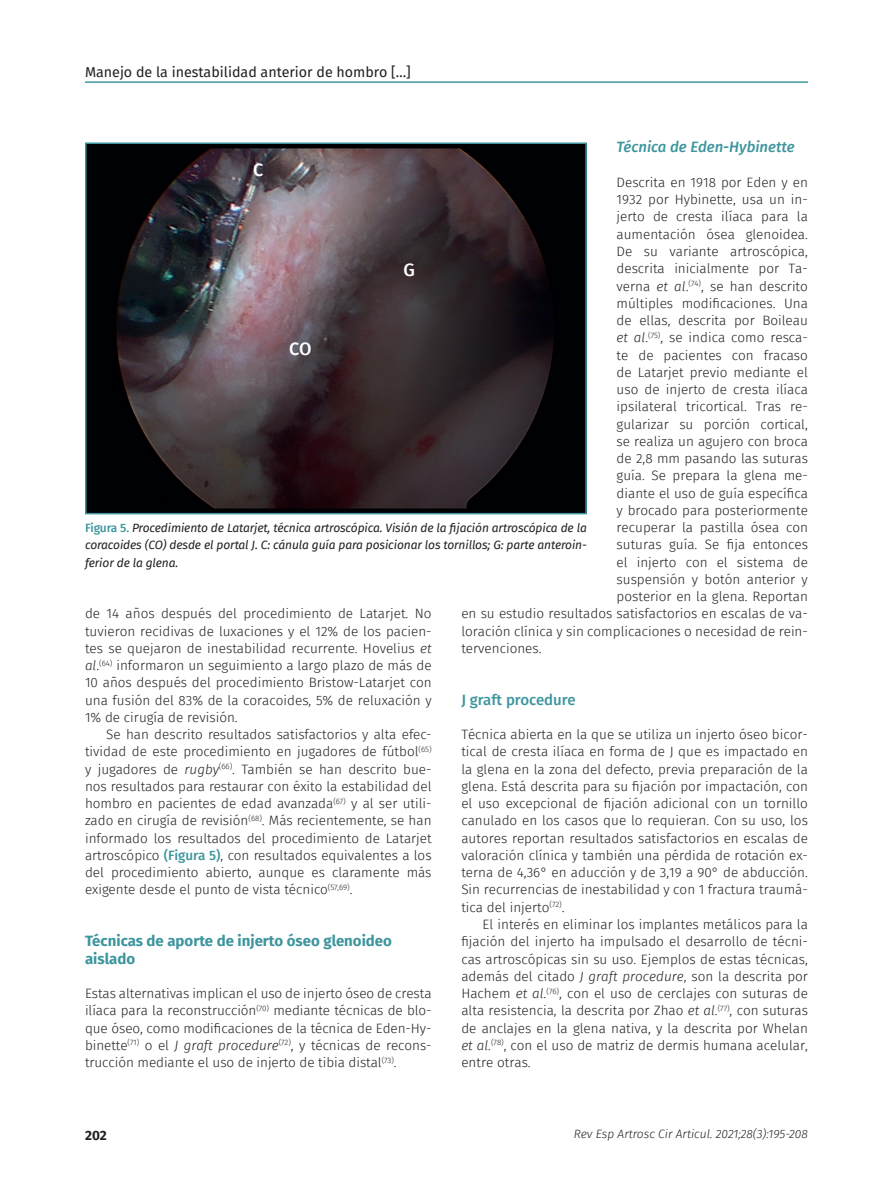
<style>
.page{position:relative;width:893px;height:1191px;background:#fff}
.page>*{position:absolute;margin:0;border:0;box-sizing:border-box;transform-origin:0 0}
.Letra_figura{font:500 18px "Fira Sans FS";color:#fff}
.Ladillo{font:700 15px/18px "Fira Sans FS";color:#3d959e}
.Subladillo{font:italic 500 15px "Fira Sans FS";color:#3d959e}
.Subladillo-2{font:500 15px "Fira Sans FS";color:#3d959e}
.t1{font:14.25px "Fira Sans FS";color:#231f20}
.Primer_párrafo{font:300 13.5px/17.2px "Fira Sans FS";color:#231f20;text-align:justify}
.Párrafo_general{font:300 13.5px/17.2px "Fira Sans FS";color:#231f20;text-align:justify}
.t2{font:700 13.5px "Fira Sans FS";color:#231f20}
.Pie_de_foto{font:italic 12px/17.2px "Fira Sans FS";letter-spacing:-.01em;color:#231f20;text-align:justify}
.t3{font:italic 300 12px "Fira Sans FS";color:#231f20}
.s1{font-style:italic}
.s2{font-weight:500;font-style:normal;color:#3d959e}
.s3{font-weight:500;color:#3d959e}
</style>
<div class="page">
<hr style="left:85px;top:81px;width:723px;height:2px;background:#3d959e">
<img style="left:88px;top:145px;width:496px;height:366px">
<div style="left:85px;top:142px;width:502px;height:372px;border:2px solid #3d959e"></div>
<p class="t1" style="left:85px;top:62px;width:327px">Manejo de la inestabilidad anterior de hombro […]</p>
<p class="Subladillo" style="left:617px;top:136px;width:179px">Técnica de Eden-Hybinette</p>
<p class="Primer_párrafo" style="left:617px;top:174px;width:193px">Descrita en 1918 por Eden y en</p>
<p class="Primer_párrafo" style="left:617px;top:191px;width:193px">1932 por Hybinette, usa un in-</p>
<p class="Primer_párrafo" style="left:617px;top:208px;width:193px">jerto de cresta ilíaca para la</p>
<p class="Primer_párrafo" style="left:617px;top:225px;width:193px">aumentación ósea glenoidea.</p>
<p class="Primer_párrafo" style="left:617px;top:243px;width:193px">De su variante artroscópica,</p>
<p class="Primer_párrafo" style="left:617px;top:260px;width:193px">descrita inicialmente por Ta-</p>
<p class="Primer_párrafo" style="left:617px;top:277px;width:193px">verna <span class="s1">et al</span>.<sup>(74)</sup>, se han descrito</p>
<p class="Primer_párrafo" style="left:617px;top:294px;width:193px">múltiples modificaciones. Una</p>
<p class="Primer_párrafo" style="left:617px;top:312px;width:193px">de ellas, descrita por Boileau</p>
<p class="Primer_párrafo" style="left:617px;top:329px;width:193px"><span class="s1">et al</span>.<sup>(75)</sup>, se indica como resca-</p>
<p class="Primer_párrafo" style="left:617px;top:346px;width:193px">te de pacientes con fracaso</p>
<p class="Primer_párrafo" style="left:617px;top:363px;width:193px">de Latarjet previo mediante el</p>
<p class="Primer_párrafo" style="left:617px;top:381px;width:193px">uso de injerto de cresta ilíaca</p>
<p class="Primer_párrafo" style="left:617px;top:398px;width:193px">ipsilateral tricortical. Tras re-</p>
<p class="Primer_párrafo" style="left:617px;top:415px;width:193px">gularizar su porción cortical,</p>
<p class="Primer_párrafo" style="left:617px;top:432px;width:193px">se realiza un agujero con broca</p>
<p class="Primer_párrafo" style="left:617px;top:450px;width:193px">de 2,8 mm pasando las suturas</p>
<p class="Primer_párrafo" style="left:617px;top:467px;width:193px">guía. Se prepara la glena me-</p>
<p class="Primer_párrafo" style="left:617px;top:484px;width:193px">diante el uso de guía específica</p>
<p class="Primer_párrafo" style="left:617px;top:501px;width:193px">y brocado para posteriormente</p>
<p class="Primer_párrafo" style="left:617px;top:519px;width:193px">recuperar la pastilla ósea con</p>
<p class="Primer_párrafo" style="left:617px;top:536px;width:193px">suturas guía. Se fija entonces</p>
<p class="Primer_párrafo" style="left:617px;top:553px;width:193px">el injerto con el sistema de</p>
<p class="Primer_párrafo" style="left:617px;top:570px;width:193px">suspensión y botón anterior y</p>
<p class="Primer_párrafo" style="left:617px;top:588px;width:193px">posterior en la glena. Reportan</p>
<p class="Primer_párrafo" style="left:461px;top:605px;width:348px">en su estudio resultados satisfactorios en escalas de va-</p>
<p class="Primer_párrafo" style="left:461px;top:622px;width:348px">loración clínica y sin complicaciones o necesidad de rein-</p>
<p class="Primer_párrafo" style="left:461px;top:639px;width:82px">tervenciones.</p>
<p class="Letra_figura" style="left:253px;top:157px;width:12px">C</p>
<p class="Letra_figura" style="left:403px;top:257px;width:13px">G</p>
<p class="Letra_figura" style="left:289px;top:335px;width:24px">CO</p>
<p class="Pie_de_foto" style="left:85px;top:519px;width:503px"><span class="s2">Figura 5.</span> Procedimiento de Latarjet, técnica artroscópica. Visión de la fijación artroscópica de la coracoides (CO) desde el portal J. C: cánula guía para posicionar los tornillos; G: parte anteroin&shy;ferior de la glena.</p>
<p class="Párrafo_general" style="left:85px;top:605px;width:348px">de 14 años después del procedimiento de Latarjet. No tuvieron recidivas de luxaciones y el 12% de los pacien&shy;tes se quejaron de inestabilidad recurrente. Hovelius <span class="s1">et al</span>.<sup>(64)</sup> informaron un seguimiento a largo plazo de más de 10 años después del procedimiento Bristow-Latarjet con una fusión del 83% de la coracoides, 5% de reluxación y 1% de cirugía de revisión.</p>
<p class="Párrafo_general" style="left:85px;top:726px;width:348px;text-indent:21px">Se han descrito resultados satisfactorios y alta efec&shy;tividad de este procedimiento en jugadores de fútbol<sup>(65) </sup>y jugadores de <span class="s1">rugby</span><sup>(66)</sup>. También se han descrito bue&shy;nos resultados para restaurar con éxito la estabilidad del hombro en pacientes de edad avanzada<sup>(67)</sup> y al ser utili&shy;zado en cirugía de revisión<sup>(68)</sup>. Más recientemente, se han informado los resultados del procedimiento de Latarjet artroscópico <span class="s3">(Figura 5)</span>, con resultados equivalentes a los del procedimiento abierto, aunque es claramente más exigente desde el punto de vista técnico<sup>(57,69)</sup>.</p>
<p class="Ladillo" style="left:85px;top:931px;width:308px">Técnicas de aporte de injerto óseo glenoideo aislado</p>
<p class="Primer_párrafo" style="left:85px;top:984px;width:348px">Estas alternativas implican el uso de injerto óseo de cresta ilíaca para la reconstrucción<sup>(70)</sup> mediante técnicas de blo&shy;que óseo, como modificaciones de la técnica de Eden-Hy&shy;binette<sup>(71)</sup> o el <span class="s1">J graft procedure</span><sup>(72)</sup>, y técnicas de recons&shy;trucción mediante el uso de injerto de tibia distal<sup>(73)</sup>.</p>
<p class="Subladillo-2" style="left:461px;top:688px;width:116px">J graft procedure</p>
<p class="Primer_párrafo" style="left:461px;top:726px;width:348px">Técnica abierta en la que se utiliza un injerto óseo bicor&shy;tical de cresta ilíaca en forma de J que es impactado en la glena en la zona del defecto, previa preparación de la glena. Está descrita para su fijación por impactación, con el uso excepcional de fijación adicional con un tornillo canulado en los casos que lo requieran. Con su uso, los autores reportan resultados satisfactorios en escalas de valoración clínica y también una pérdida de rotación ex&shy;terna de 4,36° en aducción y de 3,19 a 90° de abducción.<br>Sin recurrencias de inestabilidad y con 1 fractura traumá&shy;tica del injerto<sup>(72)</sup>.</p>
<p class="Párrafo_general" style="left:461px;top:915px;width:348px;text-indent:21px">El interés en eliminar los implantes metálicos para la fijación del injerto ha impulsado el desarrollo de técni&shy;cas artroscópicas sin su uso. Ejemplos de estas técnicas, además del citado <span class="s1">J graft procedure</span>, son la descrita por Hachem <span class="s1">et al</span>.<sup>(76)</sup>, con el uso de cerclajes con suturas de alta resistencia, la descrita por Zhao <span class="s1">et al</span>.<sup>(77)</sup>, con suturas de anclajes en la glena nativa, y la descrita por Whelan <span class="s1">et al</span>.<sup>(78)</sup>, con el uso de matriz de dermis humana acelular, entre otras.</p>
<p class="t2" style="left:85px;top:1124px;width:23px">202</p>
<p class="t3" style="left:574px;top:1125px;width:235px">Rev Esp Artrosc Cir Articul. 2021;28(3):195-208</p>
</div>
